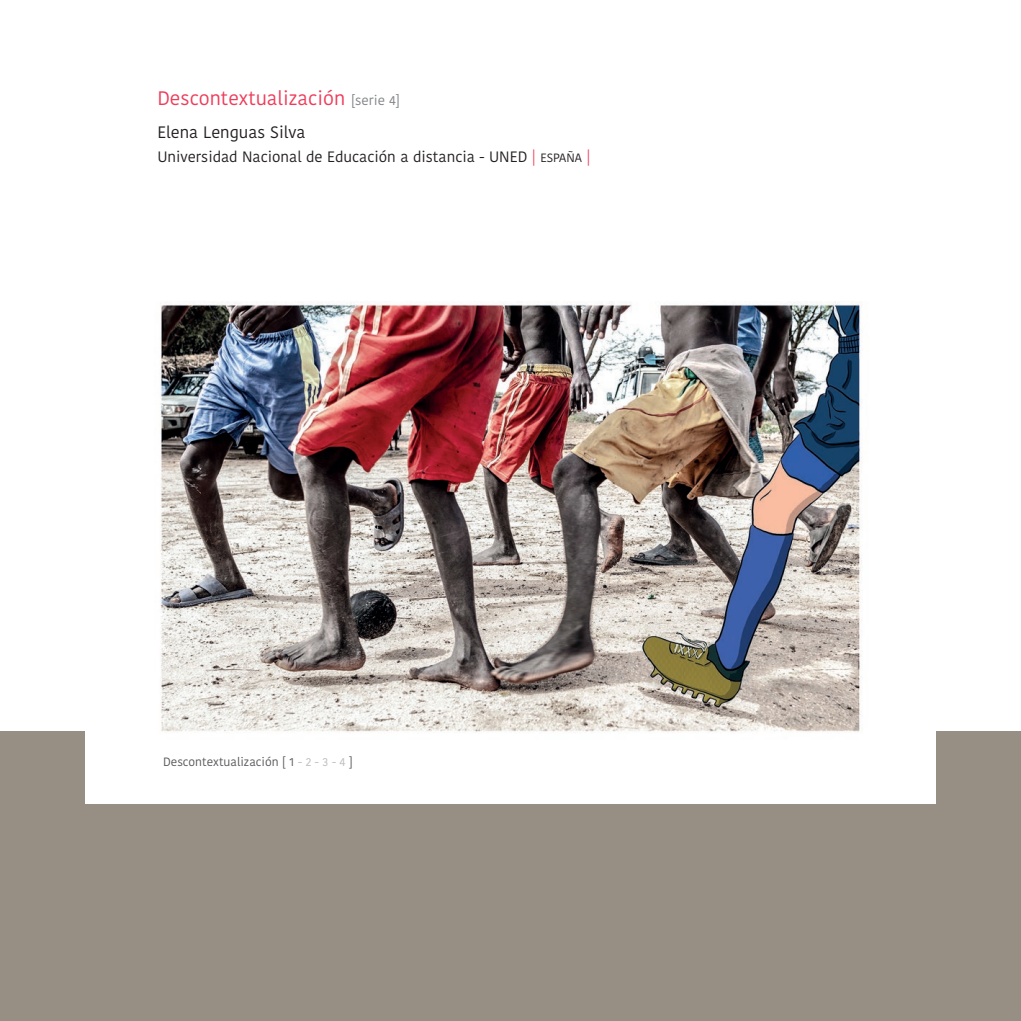
<style>
.page{position:relative;width:1021px;height:1021px;background:#fff}
.page>*{position:absolute;margin:0;border:0;box-sizing:border-box;transform-origin:0 0}
.OBRA_KOHINOOR{font:19.5px "Kohinoor Telugu";color:#ee3c5a}
.AUTOR_KOHINOOR{font:16.5px "Kohinoor Telugu";color:#231f20}
.UNIVERSIDAD_KOHINOOR{font:15px "Kohinoor Telugu";color:#231f20}
.OBRA_2024{font:12px "Kohinoor Telugu";color:#57585a}
.s1{font-size:13.5px;color:#808285}
.s2{color:#ee3c5a}
.s3{font-size:12px}
.s4{color:#bcbdc0}
</style>
<div class="page">
<div style="left:0;top:803px;width:1020px;height:217px;background:#978f84"></div>
<div style="left:0;top:731px;width:162px;height:289px;background:#978f84"></div>
<div style="left:859px;top:731px;width:161px;height:289px;background:#978f84"></div>
<img style="left:85px;top:301px;width:850px;height:502px">
<p class="OBRA_KOHINOOR" style="left:157px;top:87px;width:244px">Descontextualizació n <span class="s1">[serie 4]</span></p>
<p class="AUTOR_KOHINOOR" style="left:157px;top:122px;width:149px">Elena Lenguas Silva</p>
<p class="UNIVERSIDAD_KOHINOOR" style="left:157px;top:148px;width:434px">Universidad Nacional de Educación a distancia - UNED <span class="s2">|</span> <span class="s3">ESPAÑA</span> <span class="s2">|</span></p>
<p class="OBRA_2024" style="left:163px;top:754px;width:191px">Descontextualizació n [ 1 <span class="s4">- 2 - 3 - 4</span> ]</p>
</div>
